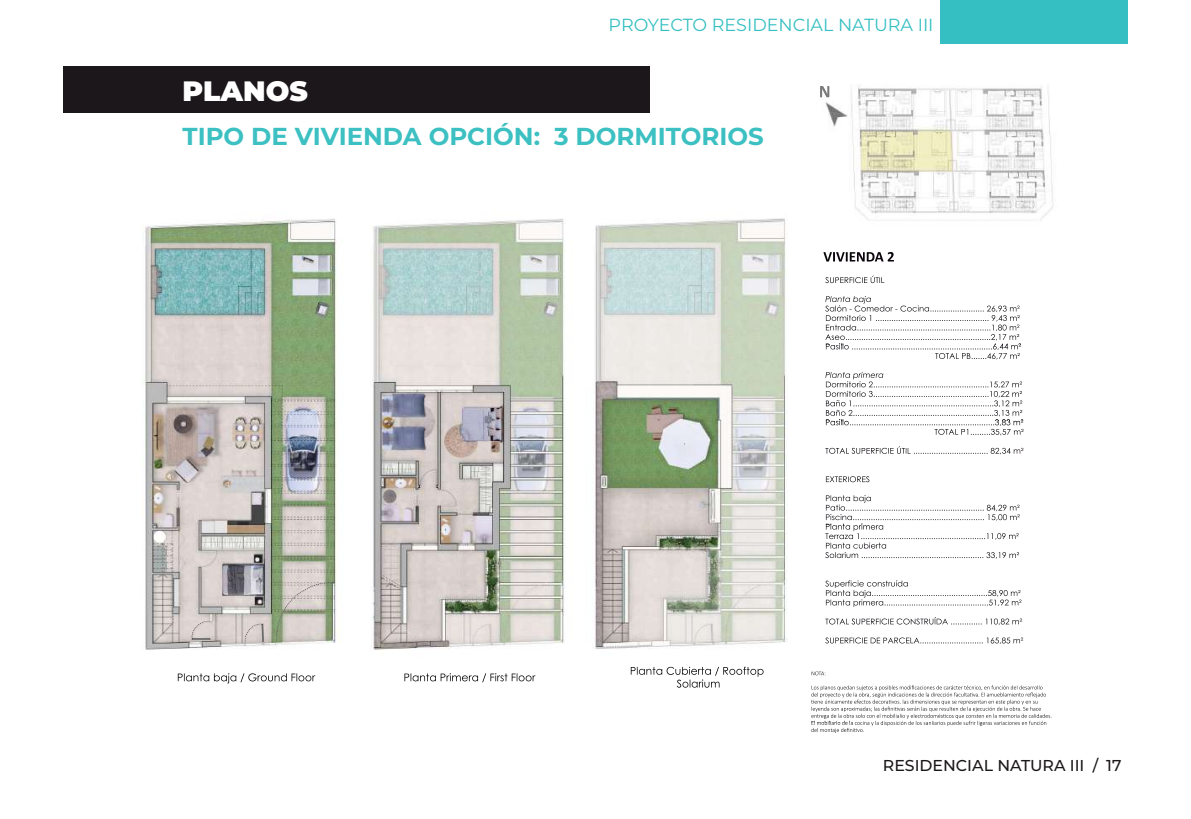
<style>
.page{position:relative;width:1191px;height:819px;background:#fff}
.page>*{position:absolute;margin:0;border:0;box-sizing:border-box;transform-origin:0 0}
.t1{font:900 28px "Montserrat";color:#fff}
.t2{font:700 24.5px "Montserrat";color:#3cc0c2}
.t3{font:17.5px "Montserrat";color:#35bfc2}
.t4{font:500 15.75px "Montserrat";color:#1b171a}
</style>
<div class="page">
<div style="left:940px;top:0;width:188px;height:44px;background:#35bfc2"></div>
<img style="left:102px;top:66px;width:951px;height:667px">
<img style="left:245px;top:623px;width:18px;height:19px">
<img style="left:192px;top:620px;width:18px;height:19px">
<img style="left:276px;top:582px;width:59px;height:58px">
<div style="left:134px;top:66px;width:224px;height:126px;background:#fff"></div>
<div style="left:63px;top:66px;width:586px;height:46px;background:#1b171a"></div>
<p class="t3" style="left:608px;top:13px;width:326px">PROYECTO RESIDENCIAL NATURA III</p>
<p class="t1" style="left:182px;top:70px;width:127px">PLANOS</p>
<p class="t2" style="left:182px;top:119px;width:583px">TIPO DE VIVIENDA OPCIÓN: 3 DORMITORIOS</p>
<p class="t4" style="left:883px;top:754px;width:240px">RESIDENCIAL NATURA III / 17</p>
</div>
